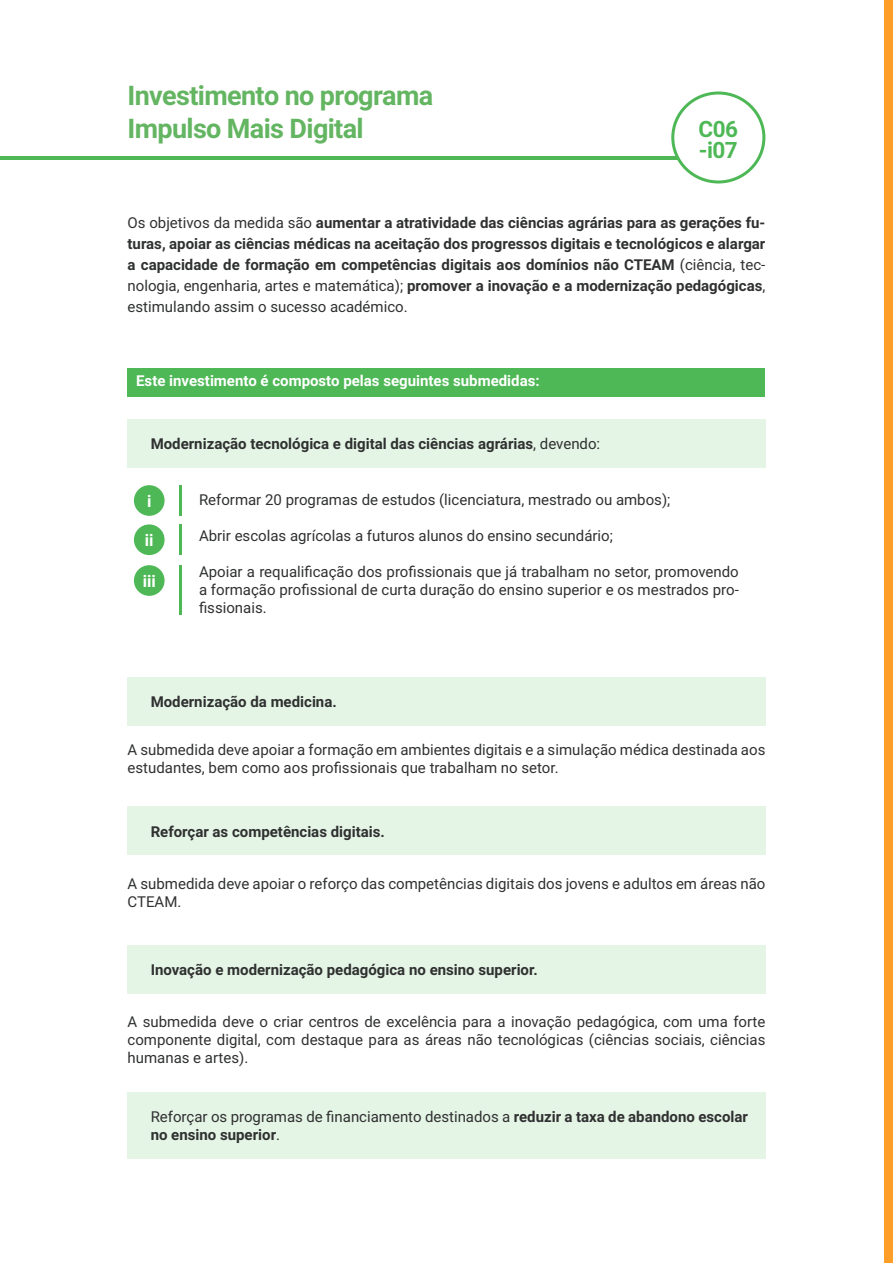
<style>
.page{position:relative;width:893px;height:1263px;background:#fff}
.page>*{position:absolute;margin:0;border:0;box-sizing:border-box;transform-origin:0 0}
.t1{font:700 27px "Roboto";letter-spacing:-.025em;color:#63b561}
.t2{font:700 22.5px "Roboto";letter-spacing:-.025em;color:#4eb856}
.t3{font:700 16.5px "Roboto";color:#fff}
.t4{font:15px/18px "Roboto";color:#2f3030}
.t5{font:700 15px/21px "Roboto";color:#2f3030;text-align:justify}
.t6{font:700 15px "Roboto";color:#fff}
.s1{font-weight:400}
.s2{font-weight:700}
</style>
<div class="page">
<div style="left:884px;top:0;width:9px;height:1263px;background:#ff9d29"></div>
<hr style="left:0;top:156px;width:680px;height:4px;background:#4eb856">
<div style="left:673px;top:93px;width:91px;height:89px;background:#fff;border-radius:50%"></div>
<div style="left:671px;top:92px;width:94px;height:91px;border:3px solid #4eb856;border-radius:50%"></div>
<div style="left:128px;top:419px;width:638px;height:48px;background:#e4f4e5"></div>
<div style="left:128px;top:677px;width:638px;height:48px;background:#e4f4e5"></div>
<div style="left:128px;top:806px;width:638px;height:49px;background:#e4f4e5"></div>
<div style="left:128px;top:945px;width:638px;height:49px;background:#e4f4e5"></div>
<div style="left:128px;top:1092px;width:638px;height:66px;background:#e4f4e5"></div>
<div style="left:128px;top:368px;width:637px;height:29px;background:#4eb856"></div>
<div style="left:134px;top:485px;width:31px;height:31px;background:#4eb856;border-radius:50%"></div>
<div style="left:134px;top:524px;width:31px;height:31px;background:#4eb856;border-radius:50%"></div>
<div style="left:134px;top:565px;width:31px;height:31px;background:#4eb856;border-radius:50%"></div>
<hr style="left:179px;top:485px;width:2px;height:31px;background:#4eb856">
<hr style="left:179px;top:524px;width:2px;height:31px;background:#4eb856">
<hr style="left:179px;top:565px;width:2px;height:50px;background:#4eb856">
<p class="t1" style="left:128px;top:77px;width:307px">Investimento no programa</p>
<p class="t1" style="left:128px;top:109px;width:238px">Impulso Mais Digital</p>
<p class="t2" style="left:699px;top:113px;width:41px">C06</p>
<p class="t2" style="left:699px;top:134px;width:40px">-i07</p>
<p class="t5" style="left:128px;top:212px;width:639px"><span class="s1">Os objetivos da medida são</span> aumentar a atratividade das ciências agrárias para as gerações fu&shy;turas, apoiar as ciências médicas na aceitação dos progressos digitais e tecnológicos e alargar a capacidade de formação em competências digitais aos domínios não CTEAM <span class="s1">(ciência, tec&shy;nologia, engenharia, artes e matemática);</span> promover a inovação e a modernização pedagógicas<span class="s1">, estimulando assim o sucesso académico.</span></p>
<p class="t6" style="left:136px;top:371px;width:405px">Este investimento é composto pelas seguintes submedidas:</p>
<p class="t5" style="left:151px;top:432px;width:451px">Modernização tecnológica e digital das ciências agrárias<span class="s1">, devendo:</span></p>
<p class="t3" style="left:147px;top:489px;width:6px">i</p>
<p class="t3" style="left:145px;top:528px;width:10px">ii</p>
<p class="t3" style="left:143px;top:569px;width:15px">iii</p>
<p class="t4" style="left:199px;top:490px;width:473px">Reformar 20 programas de estudos (licenciatura, mestrado ou ambos);</p>
<p class="t4" style="left:199px;top:526px;width:415px">Abrir escolas agrícolas a futuros alunos do ensino secundário;</p>
<p class="t4" style="left:199px;top:562px;width:541px;text-align:justify">Apoiar a requalificação dos profissionais que já trabalham no setor, promovendo a formação profissional de curta duração do ensino superior e os mestrados pro&shy;fissionais.</p>
<p class="t5" style="left:151px;top:690px;width:188px">Modernização da medicina.</p>
<p class="t4" style="left:128px;top:740px;width:639px">A submedida deve apoiar a formação em ambientes digitais e a simulação médica destinada aos estudantes, bem como aos profissionais que trabalham no setor.</p>
<p class="t5" style="left:151px;top:820px;width:236px">Reforçar as competências digitais.</p>
<p class="t4" style="left:128px;top:874px;width:639px">A submedida deve apoiar o reforço das competências digitais dos jovens e adultos em áreas não<br>CTEAM.</p>
<p class="t5" style="left:151px;top:959px;width:389px">Inovação e modernização pedagógica no ensino superior.</p>
<p class="t4" style="left:128px;top:1012px;width:639px;text-align:justify">A submedida deve o criar centros de excelência para a inovação pedagógica, com uma forte componente digital, com destaque para as áreas não tecnológicas (ciências sociais, ciências humanas e artes).</p>
<p class="t4" style="left:151px;top:1107px;width:599px">Reforçar os programas de financiamento destinados a <span class="s2">reduzir a taxa de abandono escolar no ensino superior</span>.</p>
</div>
